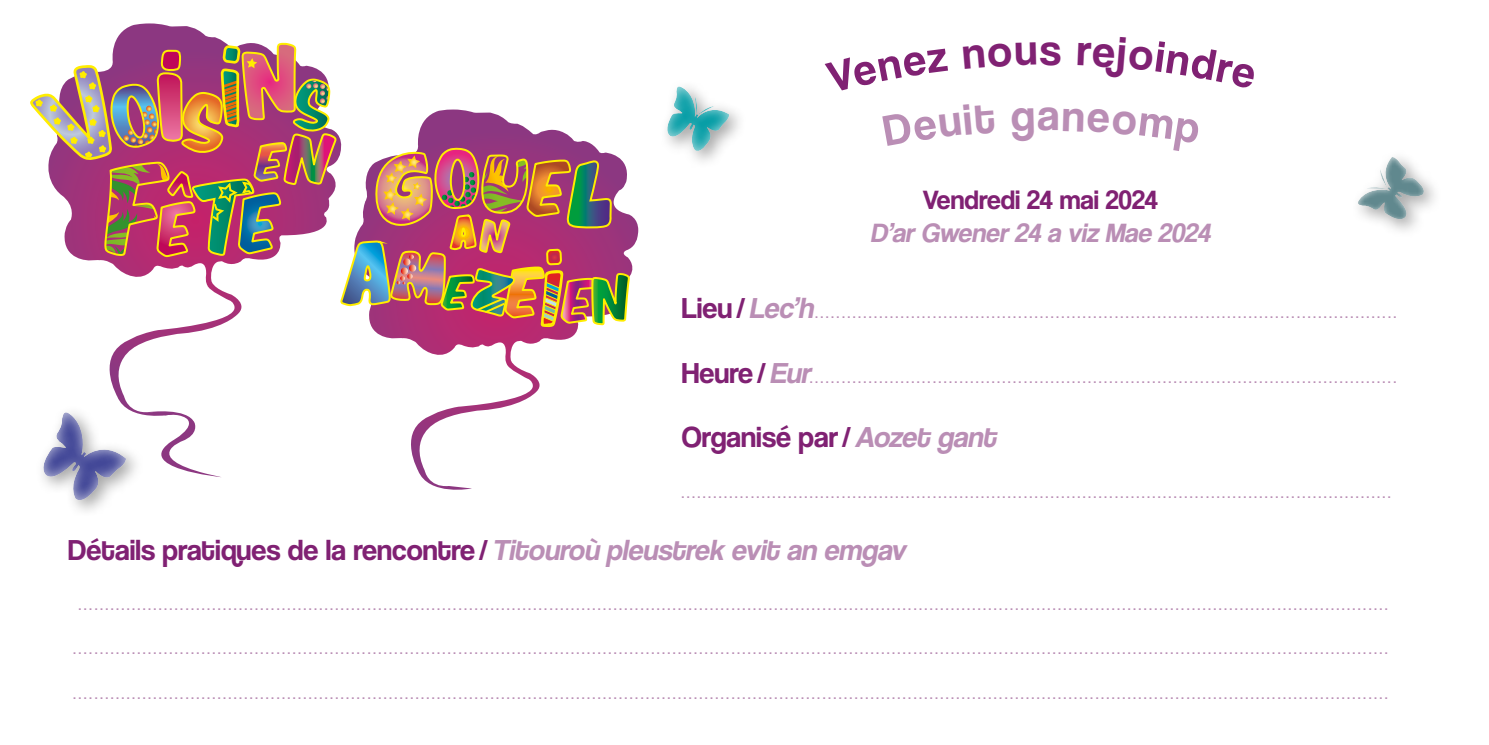
<style>
.page{position:relative;width:1489px;height:745px;background:#fff}
.page>*{position:absolute;margin:0;border:0;box-sizing:border-box;transform-origin:0 0}
.t1{font:45px "Coolvetica Rg";color:#ba8eb5}
.t2{font:45px "Coolvetica Rg";color:#802173}
.t3{font:30px "Coolvetica Rg";color:#802173}
.t4{font:italic 27.5px "Coolvetica Rg";color:#ba8eb5}
.t5{font:27.5px "Coolvetica Rg";color:#802173}
.t6{font:12.5px "Coolvetica Rg";color:#ba8eb5}
.s1{font-style:italic;color:#ba8eb5}
</style>
<div class="page">
<div style="left:1303px;top:120px;width:168px;height:114px;background:#fff;opacity:.75"></div>
<svg style="left:30px;top:23px;width:709px;height:488px"></svg>
<h1 class="t2" style="left:1039px;top:23px;width:23px">s</h1>
<h1 class="t1" style="left:1037px;top:89px;width:24px">a</h1>
<h3 class="t5" style="left:922px;top:184px;width:236px">Vendredi 24 mai 2024</h3>
<h3 class="t4" style="left:870px;top:217px;width:347px">D’arGwener24 a viz Mae 2024</h3>
<h2 class="t3" style="left:681px;top:290px;width:139px">Lieu/<span class="s1">Lec’h</span></h2>
<p class="t6" style="left:815px;top:307px;width:576px">. . . . . . . . . . . . . . . . . . . . . . . . . . . . . . . . . . . . . . . . . . . . . . . . . . . . . . . . . . . . . . . . . . . . . . . . . . . . . . . . . . . . . . . . . . . . . . . . . . . . . . . . . . . .</p>
<h2 class="t3" style="left:681px;top:355px;width:136px">Heure/<span class="s1">Eur</span></h2>
<p class="t6" style="left:810px;top:371px;width:586px">..............................................................................................................</p>
<h2 class="t3" style="left:681px;top:419px;width:322px">Organisé par/<span class="s1">Aozet gant</span></h2>
<p class="t6" style="left:681px;top:485px;width:709px">.....................................................................................................................................</p>
<h2 class="t3" style="left:68px;top:532px;width:844px">Détails pratiques de la rencontre /<span class="s1">Titouroù pleustrek evit an emgav</span></h2>
<p class="t6" style="left:79px;top:598px;width:1309px">. . . . . . . . . . . . . . . . . . . . . . . . . . . . . . . . . . . . . . . . . . . . . . . . . . . . . . . . . . . . . . . . . . . . . . . . . . . . . . . . . . . . . . . . . . . . . . . . . . . . . . . . . . . . . . . . . . . . . . . . . . . . . . . . . . . . . . . . . . . . . . . . . . . . . . . . . . . . . . . . . . . . . . . . . . . . . . . . . . . . . . . . . . . . . . . . . . . . . . . . . . . . . . . . . . . . . . . . . . . . . . . . . . . . . . . . . . . . . . . . . . . . .</p>
<p class="t6" style="left:74px;top:642px;width:1315px">. . . . . . . . . . . . . . . . . . . . . . . . . . . . . . . . . . . . . . . . . . . . . . . . . . . . . . . . . . . . . . . . . . . . . . . . . . . . . . . . . . . . . . . . . . . . . . . . . . . . . . . . . . . . . . . . . . . . . . . . . . . . . . . . . . . . . . . . . . . . . . . . . . . . . . . . . . . . . . . . . . . . . . . . . . . . . . . . . . . . . . . . . . . . . . . . . . . . . . . . . . . . . . . . . . . . . . . . . . . . . . . . . . . . . . . . . . . . . . . . . . . . . .</p>
<p class="t6" style="left:74px;top:686px;width:1315px">. . . . . . . . . . . . . . . . . . . . . . . . . . . . . . . . . . . . . . . . . . . . . . . . . . . . . . . . . . . . . . . . . . . . . . . . . . . . . . . . . . . . . . . . . . . . . . . . . . . . . . . . . . . . . . . . . . . . . . . . . . . . . . . . . . . . . . . . . . . . . . . . . . . . . . . . . . . . . . . . . . . . . . . . . . . . . . . . . . . . . . . . . . . . . . . . . . . . . . . . . . . . . . . . . . . . . . . . . . . . . . . . . . . . . . . . . . . . . . . . . . . . . .</p>
</div>
